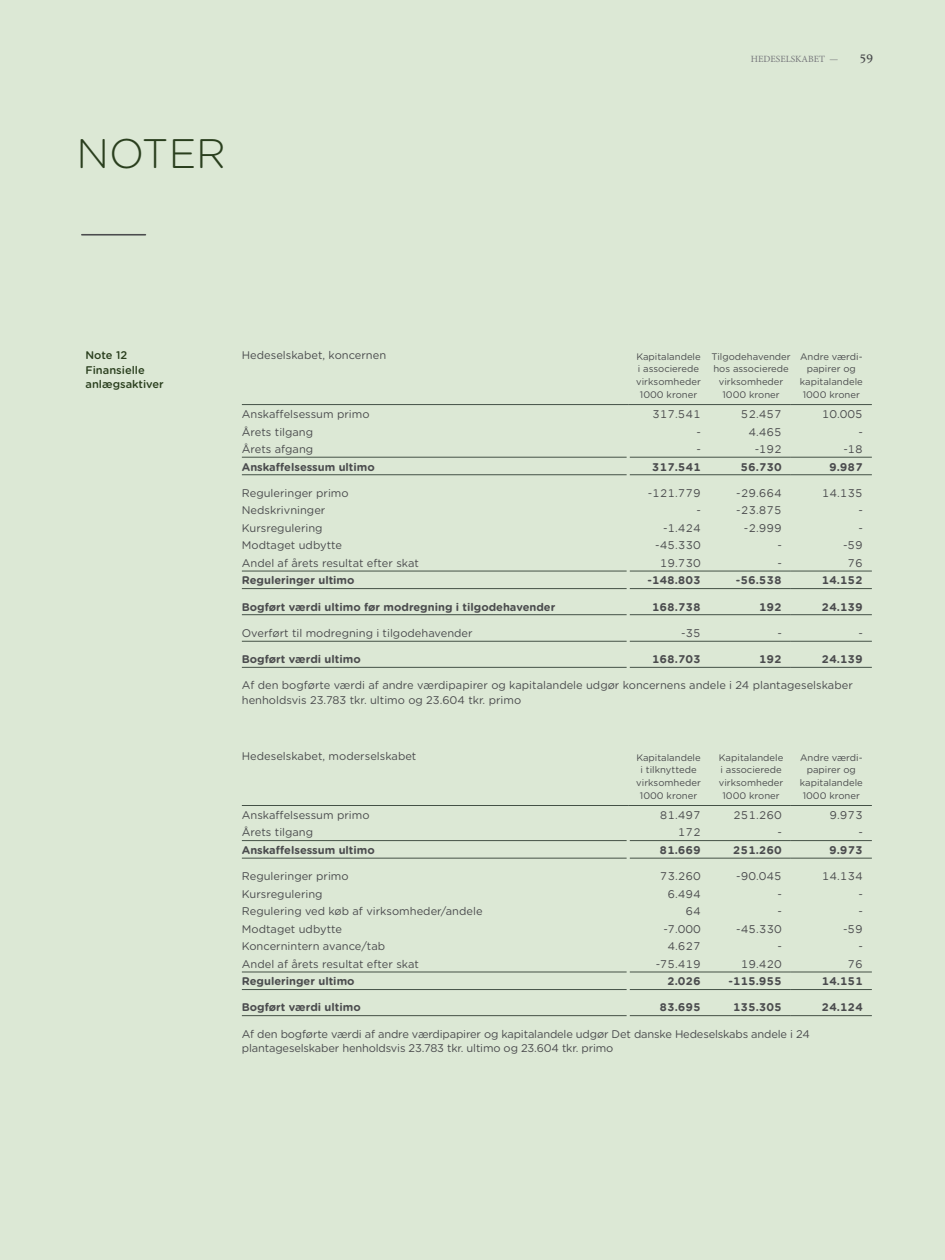
<style>
.page{position:relative;width:945px;height:1260px;background:#dce8d5}
.page>*{position:absolute;margin:0;border:0;box-sizing:border-box;transform-origin:0 0}
.t1{font:300 41.3px "Gotham Rounded";color:#2a3f1e}
.t2{font:500 12.78px "Foundry Old Style";color:#4b4c4e}
.t3{font:11.03px/14.3px "Gotham Rounded";color:#4b4c4e}
.t4{font:11.03px "Gotham Mono";color:#4b4c4e}
.t5{font:700 11.03px "Gotham Rounded";color:#4b4c4e}
.t6{font:700 11.03px "Gotham MONO";color:#4b4c4e}
.t7{font:500 11.03px/14.3px "Gotham Rounded";color:#2a3f1e}
.t8{font:9.45px/12.8px "Gotham Rounded";color:#4b4c4e;text-align:center}
.t9{font:9.45px "Minion Pro";color:#77787c}
</style>
<div class="page">
<hr style="left:82px;top:234px;width:63px;height:2px;background:#4b4c4e">
<hr style="left:629px;top:404px;width:162px;height:1px;background:#445146">
<hr style="left:791px;top:404px;width:81px;height:1px;background:#445146">
<hr style="left:629px;top:805px;width:162px;height:1px;background:#445146">
<hr style="left:791px;top:805px;width:81px;height:1px;background:#445146">
<hr style="left:242px;top:457px;width:549px;height:1px;background:#445146">
<hr style="left:791px;top:457px;width:81px;height:1px;background:#445146">
<hr style="left:242px;top:474px;width:549px;height:1px;background:#445146">
<hr style="left:791px;top:474px;width:81px;height:1px;background:#445146">
<hr style="left:242px;top:840px;width:549px;height:1px;background:#445146">
<hr style="left:791px;top:840px;width:81px;height:1px;background:#445146">
<hr style="left:242px;top:858px;width:549px;height:1px;background:#445146">
<hr style="left:791px;top:858px;width:81px;height:1px;background:#445146">
<hr style="left:242px;top:571px;width:549px;height:1px;background:#445146">
<hr style="left:791px;top:571px;width:81px;height:1px;background:#445146">
<hr style="left:242px;top:588px;width:549px;height:1px;background:#445146">
<hr style="left:791px;top:588px;width:81px;height:1px;background:#445146">
<hr style="left:242px;top:972px;width:549px;height:1px;background:#445146">
<hr style="left:791px;top:972px;width:81px;height:1px;background:#445146">
<hr style="left:242px;top:989px;width:549px;height:1px;background:#445146">
<hr style="left:791px;top:989px;width:81px;height:1px;background:#445146">
<hr style="left:242px;top:614px;width:549px;height:1px;background:#445146">
<hr style="left:791px;top:614px;width:81px;height:1px;background:#445146">
<hr style="left:242px;top:641px;width:549px;height:1px;background:#445146">
<hr style="left:791px;top:641px;width:81px;height:1px;background:#445146">
<hr style="left:242px;top:667px;width:549px;height:1px;background:#445146">
<hr style="left:791px;top:667px;width:81px;height:1px;background:#445146">
<hr style="left:242px;top:1015px;width:549px;height:1px;background:#445146">
<hr style="left:791px;top:1015px;width:81px;height:1px;background:#445146">
<hr style="left:242px;top:404px;width:387px;height:1px;background:#445146">
<hr style="left:242px;top:805px;width:387px;height:1px;background:#445146">
<hr style="left:627px;top:413px;width:3px;height:259px;background:#dce8d5">
<hr style="left:627px;top:817px;width:3px;height:206px;background:#dce8d5">
<h1 class="t1" style="left:77px;top:139px;width:151px">NOTER</h1>
<p class="t9" style="left:751px;top:53px;width:89px">HEDESELSKABET —</p>
<p class="t2" style="left:860px;top:52px;width:15px">59</p>
<p class="t7" style="left:86px;top:349px;width:80px">Note 12<br>Finansielle anlægsaktiver</p>
<p class="t3" style="left:242px;top:349px;width:146px">Hedeselskabet, koncernen</p>
<p class="t8" style="left:636px;top:351px;width:66px">Kapitalandele i associerede virksomheder<br>1000 kroner</p>
<p class="t8" style="left:712px;top:351px;width:81px">Tilgodehavender hos associerede virksomheder<br>1000 kroner</p>
<p class="t8" style="left:800px;top:351px;width:65px">Andre værdi&shy;papirer og kapitalandele<br>1000 kroner</p>
<p class="t3" style="left:242px;top:408px;width:129px">Anskaffelsessum primo</p>
<p class="t4" style="left:652px;top:409px;width:50px">317.541</p>
<p class="t4" style="left:741px;top:409px;width:43px">52.457</p>
<p class="t4" style="left:822px;top:409px;width:43px">10.005</p>
<p class="t3" style="left:242px;top:425px;width:73px">Årets tilgang</p>
<p class="t4" style="left:696px;top:427px;width:6px">-</p>
<p class="t4" style="left:748px;top:427px;width:35px">4.465</p>
<p class="t4" style="left:858px;top:427px;width:6px">-</p>
<p class="t3" style="left:242px;top:443px;width:73px">Årets afgang</p>
<p class="t4" style="left:696px;top:444px;width:6px">-</p>
<p class="t4" style="left:755px;top:444px;width:29px">-192</p>
<p class="t4" style="left:843px;top:444px;width:21px">-18</p>
<p class="t5" style="left:242px;top:463px;width:134px">Anskaffelsessum ultimo</p>
<p class="t6" style="left:652px;top:462px;width:51px">317.541</p>
<p class="t6" style="left:740px;top:462px;width:43px">56.730</p>
<p class="t6" style="left:829px;top:462px;width:35px">9.987</p>
<p class="t3" style="left:242px;top:486px;width:108px">Reguleringer primo</p>
<p class="t4" style="left:648px;top:488px;width:54px">-121.779</p>
<p class="t4" style="left:736px;top:488px;width:47px">-29.664</p>
<p class="t4" style="left:822px;top:488px;width:43px">14.135</p>
<p class="t3" style="left:242px;top:504px;width:85px">Nedskrivninger</p>
<p class="t4" style="left:696px;top:505px;width:6px">-</p>
<p class="t4" style="left:736px;top:505px;width:47px">-23.875</p>
<p class="t4" style="left:858px;top:505px;width:6px">-</p>
<p class="t3" style="left:242px;top:522px;width:82px">Kursregulering</p>
<p class="t4" style="left:663px;top:523px;width:39px">-1.424</p>
<p class="t4" style="left:744px;top:523px;width:39px">-2.999</p>
<p class="t4" style="left:858px;top:523px;width:6px">-</p>
<p class="t3" style="left:242px;top:539px;width:102px">Modtaget udbytte</p>
<p class="t4" style="left:655px;top:541px;width:47px">-45.330</p>
<p class="t4" style="left:777px;top:541px;width:6px">-</p>
<p class="t4" style="left:843px;top:541px;width:21px">-59</p>
<p class="t3" style="left:242px;top:557px;width:179px">Andel af årets resultat efter skat</p>
<p class="t4" style="left:660px;top:558px;width:43px">19.730</p>
<p class="t4" style="left:777px;top:558px;width:6px">-</p>
<p class="t4" style="left:848px;top:558px;width:17px">76</p>
<p class="t5" style="left:242px;top:577px;width:114px">Reguleringer ultimo</p>
<p class="t6" style="left:647px;top:576px;width:55px">-148.803</p>
<p class="t6" style="left:736px;top:576px;width:48px">-56.538</p>
<p class="t6" style="left:821px;top:576px;width:43px">14.152</p>
<p class="t5" style="left:242px;top:603px;width:315px">Bogført værdi ultimo før modregning i tilgodehavender</p>
<p class="t6" style="left:652px;top:602px;width:51px">168.738</p>
<p class="t6" style="left:759px;top:602px;width:25px">192</p>
<p class="t6" style="left:821px;top:602px;width:43px">24.139</p>
<p class="t3" style="left:242px;top:627px;width:232px">Overført til modregning i tilgodehavender</p>
<p class="t4" style="left:681px;top:628px;width:21px">-35</p>
<p class="t4" style="left:777px;top:628px;width:6px">-</p>
<p class="t4" style="left:858px;top:628px;width:6px">-</p>
<p class="t5" style="left:242px;top:655px;width:120px">Bogført værdi ultimo</p>
<p class="t6" style="left:652px;top:654px;width:51px">168.703</p>
<p class="t6" style="left:759px;top:654px;width:25px">192</p>
<p class="t6" style="left:821px;top:654px;width:43px">24.139</p>
<p class="t3" style="left:242px;top:679px;width:613px">Af den bogførte værdi af andre værdipapirer og kapitalandele udgør koncernens andele i 24 plantageselskaber henholdsvis 23.783 tkr. ultimo og 23.604 tkr. primo</p>
<p class="t3" style="left:242px;top:750px;width:176px">Hedeselskabet, moderselskabet</p>
<p class="t8" style="left:636px;top:752px;width:66px">Kapitalandele i tilknyttede virksomheder<br>1000 kroner</p>
<p class="t8" style="left:719px;top:752px;width:66px">Kapitalandele i associerede virksomheder<br>1000 kroner</p>
<p class="t8" style="left:800px;top:752px;width:65px">Andre værdi&shy;papirer og kapitalandele<br>1000 kroner</p>
<p class="t3" style="left:242px;top:809px;width:129px">Anskaffelsessum primo</p>
<p class="t4" style="left:660px;top:810px;width:43px">81.497</p>
<p class="t4" style="left:733px;top:810px;width:50px">251.260</p>
<p class="t4" style="left:829px;top:810px;width:35px">9.973</p>
<p class="t3" style="left:242px;top:826px;width:73px">Årets tilgang</p>
<p class="t4" style="left:678px;top:828px;width:25px">172</p>
<p class="t4" style="left:777px;top:828px;width:6px">-</p>
<p class="t4" style="left:858px;top:828px;width:6px">-</p>
<p class="t5" style="left:242px;top:846px;width:134px">Anskaffelsessum ultimo</p>
<p class="t6" style="left:659px;top:845px;width:43px">81.669</p>
<p class="t6" style="left:733px;top:845px;width:51px">251.260</p>
<p class="t6" style="left:829px;top:845px;width:35px">9.973</p>
<p class="t3" style="left:242px;top:870px;width:108px">Reguleringer primo</p>
<p class="t4" style="left:660px;top:871px;width:43px">73.260</p>
<p class="t4" style="left:736px;top:871px;width:47px">-90.045</p>
<p class="t4" style="left:822px;top:871px;width:43px">14.134</p>
<p class="t3" style="left:242px;top:887px;width:82px">Kursregulering</p>
<p class="t4" style="left:667px;top:889px;width:35px">6.494</p>
<p class="t4" style="left:777px;top:889px;width:6px">-</p>
<p class="t4" style="left:858px;top:889px;width:6px">-</p>
<p class="t3" style="left:242px;top:905px;width:242px">Regulering ved køb af virksomheder/andele</p>
<p class="t4" style="left:686px;top:906px;width:17px">64</p>
<p class="t4" style="left:777px;top:906px;width:6px">-</p>
<p class="t4" style="left:858px;top:906px;width:6px">-</p>
<p class="t3" style="left:242px;top:922px;width:102px">Modtaget udbytte</p>
<p class="t4" style="left:663px;top:924px;width:39px">-7.000</p>
<p class="t4" style="left:736px;top:924px;width:47px">-45.330</p>
<p class="t4" style="left:843px;top:924px;width:21px">-59</p>
<p class="t3" style="left:242px;top:940px;width:145px">Koncernintern avance/tab</p>
<p class="t4" style="left:667px;top:941px;width:35px">4.627</p>
<p class="t4" style="left:777px;top:941px;width:6px">-</p>
<p class="t4" style="left:858px;top:941px;width:6px">-</p>
<p class="t3" style="left:242px;top:958px;width:179px">Andel af årets resultat efter skat</p>
<p class="t4" style="left:656px;top:959px;width:47px">-75.419</p>
<p class="t4" style="left:741px;top:959px;width:43px">19.420</p>
<p class="t4" style="left:848px;top:959px;width:17px">76</p>
<p class="t5" style="left:242px;top:977px;width:114px">Reguleringer ultimo</p>
<p class="t6" style="left:667px;top:977px;width:35px">2.026</p>
<p class="t6" style="left:728px;top:977px;width:55px">-115.955</p>
<p class="t6" style="left:821px;top:977px;width:43px">14.151</p>
<p class="t5" style="left:242px;top:1004px;width:120px">Bogført værdi ultimo</p>
<p class="t6" style="left:659px;top:1003px;width:43px">83.695</p>
<p class="t6" style="left:733px;top:1003px;width:51px">135.305</p>
<p class="t6" style="left:821px;top:1003px;width:43px">24.124</p>
<p class="t3" style="left:242px;top:1027px;width:569px">Af den bogførte værdi af andre værdipapirer og kapitalandele udgør Det danske Hedeselskabs andele i 24 plantageselskaber henholdsvis 23.783 tkr. ultimo og 23.604 tkr. primo</p>
</div>
